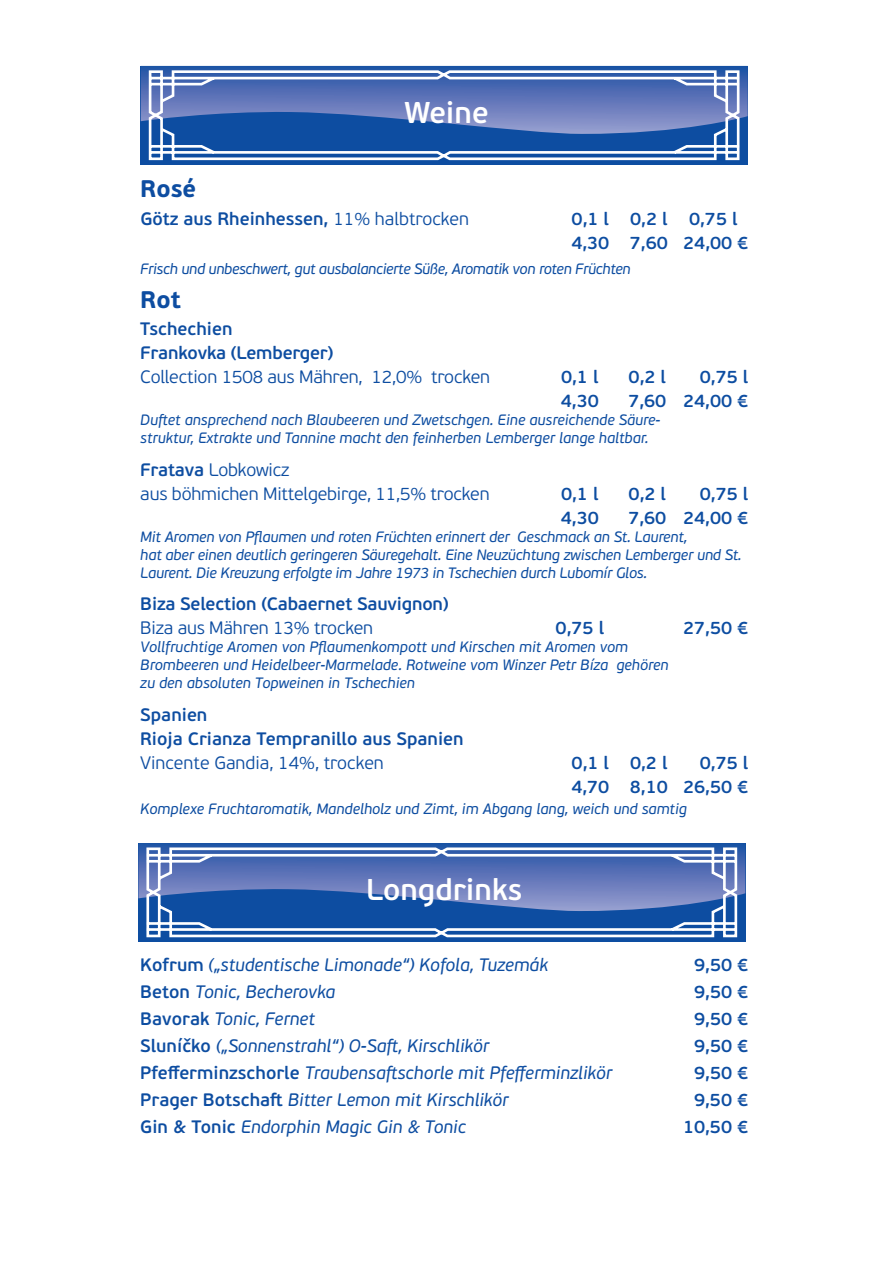
<style>
.page{position:relative;width:893px;height:1263px;background:#fff}
.page>*{position:absolute;margin:0;border:0;box-sizing:border-box;transform-origin:0 0}
.t1{font:600 30px "PF Beau Sans Pro";color:#fff}
.t2{font:700 24px "PF Beau Sans Pro";color:#0d4da1}
.t3{font:600 18px/24px "PF Beau Sans Pro";color:#0d4da1}
.t4{font:italic 18px "PF Beau Sans Pro";color:#0d4da1}
.t5{font:300 18px/24px "PF Beau Sans Pro";letter-spacing:-.01em;color:#0d4da1}
.t6{font:italic 15px/18px "PF Beau Sans Pro";color:#0d4da1}
.t7{font:italic 15px "PF Beau Sans Pro";letter-spacing:-.02em;color:#0d4da1}
.s1{font-weight:300}
.s2{font-weight:600}
.s3{font-weight:600;font-style:normal}
</style>
<div class="page">
<div style="left:140px;top:66px;width:608px;height:99px;background:#0d4da1"></div>
<svg style="left:141px;top:66px;width:607px;height:56px"></svg>
<svg style="left:147px;top:69px;width:595px;height:92px"></svg>
<div style="left:138px;top:843px;width:608px;height:99px;background:#0d4da1"></div>
<svg style="left:138px;top:843px;width:607px;height:56px"></svg>
<svg style="left:144px;top:846px;width:595px;height:92px"></svg>
<h1 class="t1" style="left:404px;top:95px;width:86px">Weine</h1>
<h2 class="t2" style="left:140px;top:173px;width:57px">Rosé</h2>
<p class="t3" style="left:140px;top:207px;width:330px">Götz aus Rheinhessen, <span class="s1">11% halbtrocken</span></p>
<p class="t3" style="left:571px;top:207px;width:179px">0,1 l 0,2 l 0,75 l<br>4,30 7,60 24,00 €</p>
<p class="t7" style="left:140px;top:261px;width:492px">Frisch und unbeschwert, gut ausbalancierte Süße, Aromatik von roten Früchten</p>
<h2 class="t2" style="left:140px;top:285px;width:42px">Rot</h2>
<p class="t3" style="left:140px;top:318px;width:195px">Tschechien<br>Frankovka (Lemberger)</p>
<p class="t5" style="left:140px;top:365px;width:351px">Collection 1508 aus Mähren, 12,0% trocken</p>
<p class="t3" style="left:561px;top:366px;width:39px">0,1 l</p>
<p class="t3" style="left:629px;top:366px;width:39px">0,2 l</p>
<p class="t3" style="left:700px;top:366px;width:50px">0,75 l</p>
<p class="t3" style="left:561px;top:390px;width:40px">4,30</p>
<p class="t3" style="left:628px;top:390px;width:122px">7,60 24,00 €</p>
<p class="t6" style="left:140px;top:412px;width:522px">Duftet ansprechend nach Blaubeeren und Zwetschgen. Eine ausreichende Säure&shy;struktur, Extrakte und Tannine macht den feinherben Lemberger lange haltbar.</p>
<p class="t5" style="left:140px;top:458px;width:351px"><span class="s2">Fratava</span> Lobkowicz<br>aus böhmichen Mittelgebirge, 11,5% trocken</p>
<p class="t3" style="left:561px;top:482px;width:39px">0,1 l</p>
<p class="t3" style="left:629px;top:482px;width:39px">0,2 l</p>
<p class="t3" style="left:700px;top:482px;width:50px">0,75 l</p>
<p class="t3" style="left:561px;top:506px;width:40px">4,30</p>
<p class="t3" style="left:628px;top:506px;width:122px">7,60 24,00 €</p>
<p class="t6" style="left:140px;top:528px;width:603px">Mit Aromen von Pflaumen und roten Früchten erinnert der Geschmack an St. Laurent,<br>hat aber einen deutlich geringeren Säuregehalt. Eine Neuzüchtung zwischen Lemberger und St.<br>Laurent. Die Kreuzung erfolgte im Jahre 1973 in Tschechien durch Lubomír Glos.</p>
<p class="t3" style="left:140px;top:593px;width:310px">Biza Selection (Cabaernet Sauvignon)</p>
<p class="t5" style="left:140px;top:616px;width:234px">Biza aus Mähren 13% trocken</p>
<p class="t3" style="left:556px;top:617px;width:50px">0,75 l</p>
<p class="t3" style="left:683px;top:617px;width:67px">27,50 €</p>
<p class="t6" style="left:140px;top:639px;width:530px">Vollfruchtige Aromen von Pflaumenkompott und Kirschen mit Aromen vom<br>Brombeeren und Heidelbeer-Marmelade. Rotweine vom Winzer Petr Bíza gehören zu den absoluten Topweinen in Tschechien</p>
<p class="t3" style="left:140px;top:703px;width:325px">Spanien<br>Rioja Crianza Tempranillo aus Spanien</p>
<p class="t5" style="left:140px;top:751px;width:245px">Vincente Gandia, 14%, trocken</p>
<p class="t3" style="left:572px;top:751px;width:97px">0,1 l 0,2 l</p>
<p class="t3" style="left:571px;top:751px;width:179px;text-align:right">0,75 l<br>4,70 8,10 26,50 €</p>
<p class="t6" style="left:140px;top:800px;width:548px">Komplexe Fruchtaromatik, Mandelholz und Zimt, im Abgang lang, weich und samtig</p>
<h1 class="t1" style="left:366px;top:872px;width:157px">Longdrinks</h1>
<p class="t4" style="left:140px;top:955px;width:409px"><span class="s3">Kofrum</span> („studentische Limonade“) Kofola, Tuzemák</p>
<p class="t3" style="left:694px;top:954px;width:56px">9,50 €</p>
<p class="t4" style="left:140px;top:982px;width:197px"><span class="s3">Beton</span> Tonic, Becherovka</p>
<p class="t3" style="left:694px;top:981px;width:56px">9,50 €</p>
<p class="t4" style="left:140px;top:1009px;width:176px"><span class="s3">Bavorak</span> Tonic, Fernet</p>
<p class="t3" style="left:694px;top:1008px;width:56px">9,50 €</p>
<p class="t4" style="left:140px;top:1036px;width:350px"><span class="s3">Sluníčko</span> („Sonnenstrahl“) O-Saft, Kirschlikör</p>
<p class="t3" style="left:694px;top:1035px;width:56px">9,50 €</p>
<p class="t4" style="left:140px;top:1063px;width:473px"><span class="s3">Pfefferminzschorle</span> Traubensaftschorle mit Pfefferminzlikör</p>
<p class="t3" style="left:694px;top:1062px;width:56px">9,50 €</p>
<p class="t4" style="left:140px;top:1090px;width:370px"><span class="s3">Prager Botschaft</span> Bitter Lemon mit Kirschlikör</p>
<p class="t3" style="left:694px;top:1089px;width:56px">9,50 €</p>
<p class="t4" style="left:140px;top:1117px;width:327px"><span class="s3">Gin &amp; Tonic</span> Endorphin Magic Gin &amp; Tonic</p>
<p class="t3" style="left:683px;top:1116px;width:67px">10,50 €</p>
</div>
